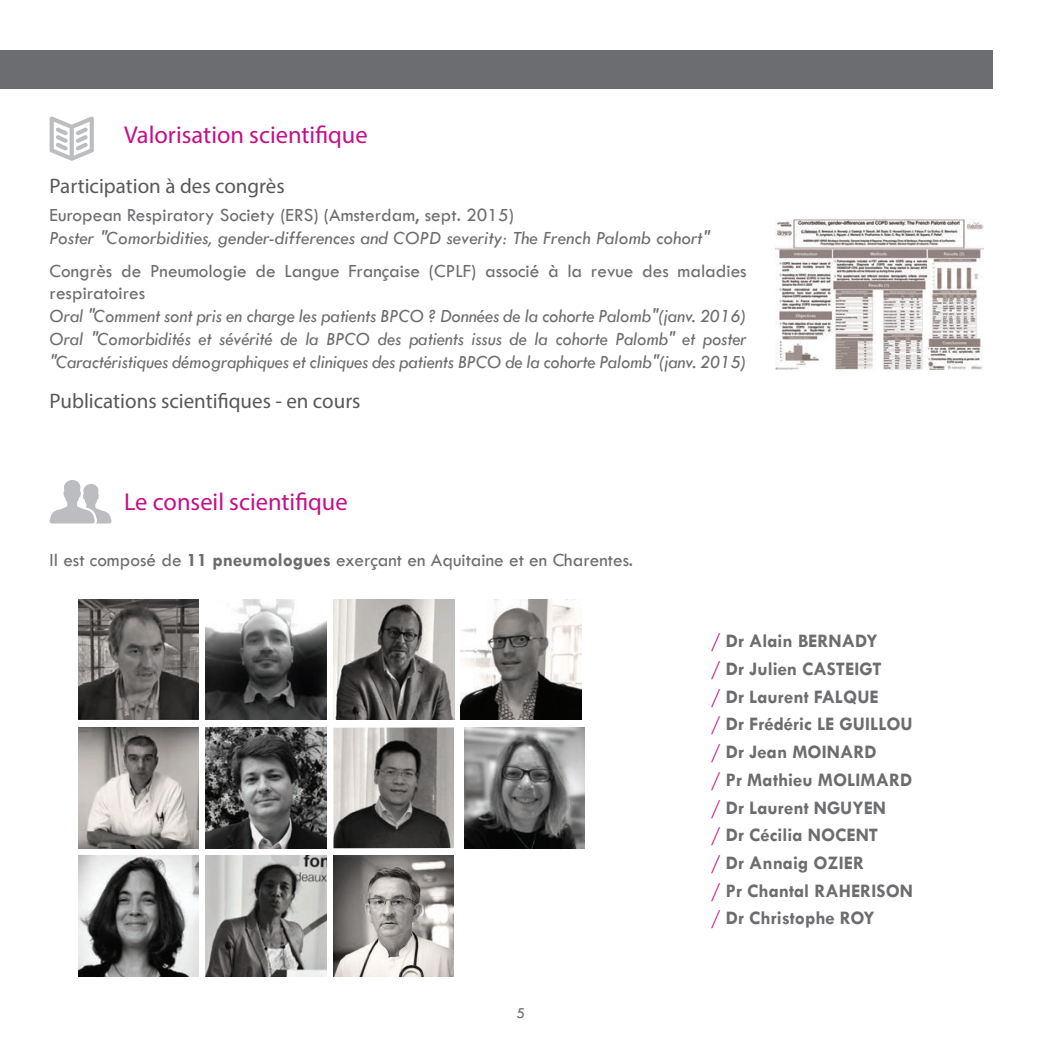
<style>
.page{position:relative;width:1042px;height:1042px;background:#fff}
.page>*{position:absolute;margin:0;border:0;box-sizing:border-box;transform-origin:0 0}
.t1{font:24.5px "Myriad Pro";color:#c51088}
.t2{font:21px "Myriad Pro";color:#57585a}
.t3{font:italic 19.25px/22.8px "Tw Cen";color:#6c6d70;text-align:justify}
.t4{font:19.25px/22.8px "Tw Cen";color:#6c6d70}
.t5{font:700 19.25px/27.7px "Tw Cen";color:#6c6d70}
.t6{font:15.75px "Tw Cen";color:#6c6d70}
.s1{font-weight:700}
.s2{font-weight:400;color:#c51088}
</style>
<div class="page">
<div style="left:0;top:50px;width:992px;height:38px;background:#6c6d70"></div>
<svg style="left:50px;top:117px;width:44px;height:44px"></svg>
<img style="left:775px;top:219px;width:209px;height:150px">
<svg style="left:50px;top:480px;width:61px;height:43px"></svg>
<img style="left:79px;top:855px;width:119px;height:121px">
<img style="left:78px;top:599px;width:121px;height:120px">
<img style="left:78px;top:727px;width:121px;height:121px">
<img style="left:333px;top:855px;width:121px;height:121px">
<img style="left:206px;top:727px;width:120px;height:121px">
<img style="left:461px;top:599px;width:120px;height:120px">
<img style="left:206px;top:855px;width:120px;height:121px">
<img style="left:333px;top:599px;width:121px;height:120px">
<img style="left:333px;top:727px;width:121px;height:121px">
<img style="left:464px;top:727px;width:120px;height:121px">
<img style="left:206px;top:599px;width:120px;height:120px">
<p class="t1" style="left:124px;top:120px;width:245px">Valorisation scientifique</p>
<p class="t2" style="left:50px;top:173px;width:237px">Participation à des congrès</p>
<p class="t4" style="left:50px;top:204px;width:466px">European Respiratory Society (ERS) (Amsterdam, sept. 2015)</p>
<p class="t3" style="left:50px;top:226px;width:661px">Poster "Comorbidities, gender-differences and COPD severity: The French Palomb cohort"</p>
<p class="t4" style="left:50px;top:259px;width:698px">Congrès de Pneumologie de Langue Française (CPLF) associé à la revue des maladies respiratoires</p>
<p class="t3" style="left:50px;top:304px;width:699px">Oral "Comment sont pris en charge les patients BPCO ? Données de la cohorte Palomb"(janv. 2016)<br>Oral "Comorbidités et sévérité de la BPCO des patients issus de la cohorte Palomb" et poster "Caractéristiques démographiques et cliniques des patients BPCO de la cohorte Palomb"(janv. 2015)</p>
<p class="t2" style="left:50px;top:388px;width:312px">Publications scientifiques - en cours</p>
<p class="t1" style="left:124px;top:486px;width:225px">Le conseil scientifique</p>
<p class="t4" style="left:50px;top:549px;width:585px">Il est composé de <span class="s1">11 pneumologues</span> exerçant en Aquitaine et en Charentes.</p>
<p class="t6" style="left:517px;top:1003px;width:10px">5</p>
<p class="t5" style="left:711px;top:627px;width:204px"><span class="s2">/</span> Dr Alain BERNADY<br><span class="s2">/</span> Dr Julien CASTEIGT<br><span class="s2">/</span> Dr Laurent FALQUE<br><span class="s2">/</span> Dr Frédéric LE GUILLOU <span class="s2">/</span> Dr Jean MOINARD<br><span class="s2">/</span> Pr Mathieu MOLIMARD <span class="s2">/</span> Dr Laurent NGUYEN<br><span class="s2">/</span> Dr Cécilia NOCENT<br><span class="s2">/</span> Dr Annaig OZIER<br><span class="s2">/</span> Pr Chantal RAHERISON <span class="s2">/</span> Dr Christophe ROY</p>
</div>
